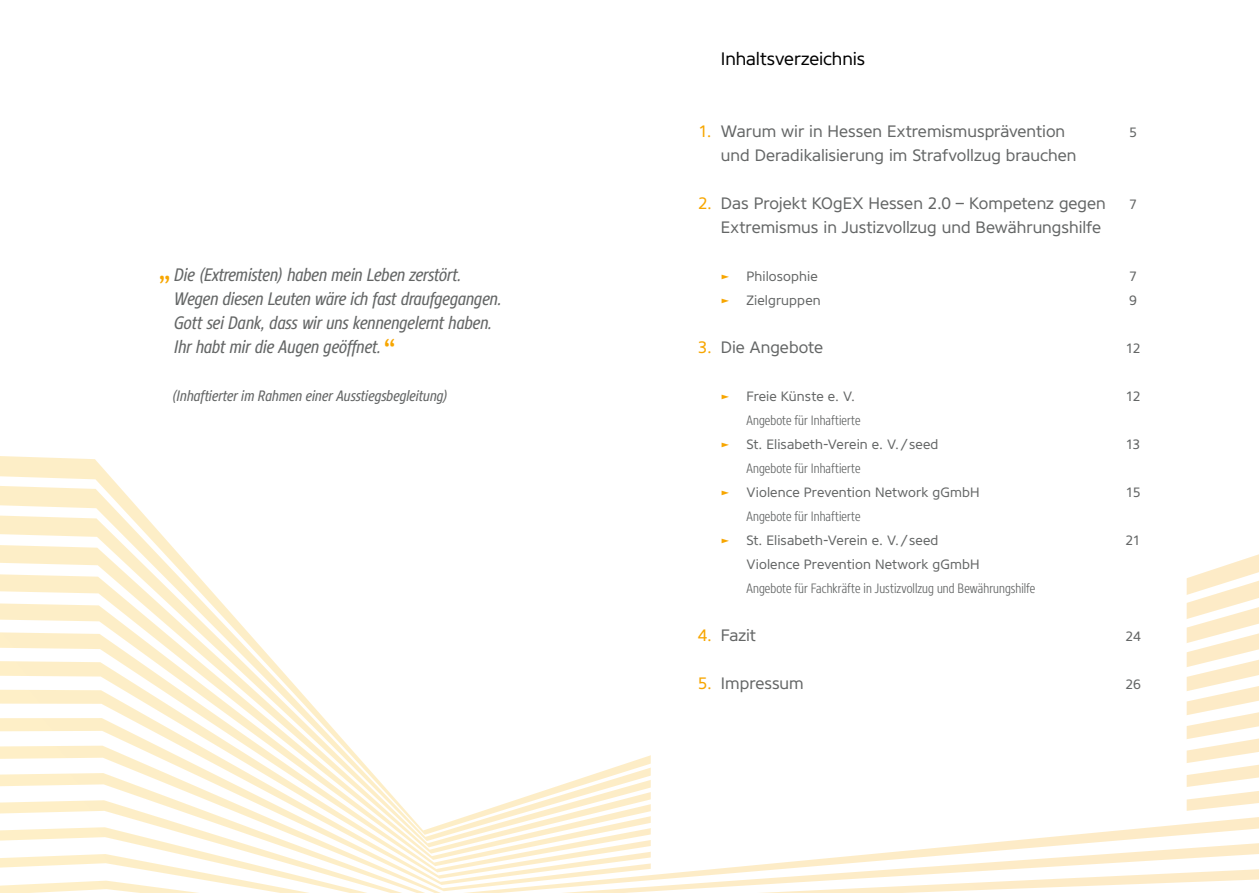
<style>
.page{position:relative;width:1259px;height:893px;background:#fff}
.page>*{position:absolute;margin:0;border:0;box-sizing:border-box;transform-origin:0 0}
.t1{font:31.5px "Core Sans N45";color:#f7a600}
.t2{font:italic 18px/24px "Core Sans N47 Cn";color:#646666}
.t3{font:18px "Core Sans N45";letter-spacing:-.005em;color:#000}
.t4{font:16.5px/24px "Core Sans N45";color:#646666}
.t5{font:16.5px "Core Sans N45";color:#f7a600}
.t6{font:italic 15px "Core Sans N47 Cn";letter-spacing:.005em;color:#646666}
.t7{font:13.5px/24px "Core Sans N45";letter-spacing:.005em;color:#646666}
.t8{font:300 13.5px "Core Sans N37 Cn";letter-spacing:.005em;color:#646666}
.t9{font:13.5px "Core Sans N45";color:#f7a600}
</style>
<div class="page">
<svg style="left:0;top:476px;width:136px;height:30px"></svg>
<svg style="left:0;top:506px;width:164px;height:31px"></svg>
<svg style="left:0;top:537px;width:1259px;height:30px"></svg>
<svg style="left:0;top:567px;width:1259px;height:30px"></svg>
<svg style="left:0;top:597px;width:1259px;height:31px"></svg>
<svg style="left:0;top:628px;width:1259px;height:30px"></svg>
<svg style="left:0;top:658px;width:1259px;height:30px"></svg>
<svg style="left:0;top:688px;width:1259px;height:30px"></svg>
<svg style="left:0;top:718px;width:1259px;height:28px"></svg>
<svg style="left:0;top:746px;width:1259px;height:27px"></svg>
<svg style="left:0;top:773px;width:1259px;height:27px"></svg>
<svg style="left:0;top:800px;width:1259px;height:27px"></svg>
<svg style="left:0;top:827px;width:1259px;height:27px"></svg>
<svg style="left:0;top:854px;width:1259px;height:27px"></svg>
<svg style="left:0;top:881px;width:1214px;height:12px"></svg>
<svg style="left:651px;top:537px;width:535px;height:335px"></svg>
<p class="t3" style="left:721px;top:47px;width:146px">Inhaltsverzeichnis</p>
<p class="t2" style="left:174px;top:263px;width:329px">Die (Extremisten) haben mein Leben zerstört.<br>Wegen diesen Leuten wäre ich fast draufgegangen.<br>Gott sei Dank, dass wir uns kennengelernt haben.<br>Ihr habt mir die Augen geöffnet.</p>
<h1 class="t1" style="left:157px;top:247px;width:16px">„</h1>
<h1 class="t1" style="left:382px;top:332px;width:16px">“</h1>
<p class="t6" style="left:172px;top:386px;width:277px">(Inhaftierter im Rahmen einer Ausstiegsbegleitung)</p>
<p class="t5" style="left:698px;top:121px;width:15px">1.</p>
<p class="t5" style="left:698px;top:193px;width:15px">2.</p>
<p class="t5" style="left:698px;top:337px;width:15px">3.</p>
<p class="t5" style="left:698px;top:625px;width:16px">4.</p>
<p class="t5" style="left:698px;top:673px;width:15px">5.</p>
<p class="t4" style="left:721px;top:119px;width:357px">Warum wir in Hessen Extremismusprävention und Deradikalisierung im Strafvollzug brauchen</p>
<p class="t4" style="left:721px;top:191px;width:386px">Das Projekt KOgEX Hessen 2.0 – Kompetenz gegen<br>Extremismus in Justizvollzug und Bewährungshilfe</p>
<p class="t9" style="left:721px;top:268px;width:10px">►</p>
<p class="t7" style="left:746px;top:264px;width:73px">Philosophie</p>
<p class="t9" style="left:721px;top:292px;width:10px">►</p>
<p class="t7" style="left:746px;top:288px;width:76px">Zielgruppen</p>
<p class="t4" style="left:721px;top:335px;width:104px">Die Angebote</p>
<p class="t9" style="left:721px;top:388px;width:10px">►</p>
<p class="t7" style="left:746px;top:384px;width:110px">Freie Künste e. V.</p>
<p class="t8" style="left:746px;top:412px;width:115px">Angebote für Inhaftierte</p>
<p class="t9" style="left:721px;top:436px;width:10px">►</p>
<p class="t7" style="left:746px;top:432px;width:193px">St. Elisabeth-Verein e. V./seed</p>
<p class="t8" style="left:746px;top:460px;width:115px">Angebote für Inhaftierte</p>
<p class="t9" style="left:721px;top:484px;width:10px">►</p>
<p class="t7" style="left:746px;top:480px;width:235px">Violence Prevention Network gGmbH</p>
<p class="t8" style="left:746px;top:508px;width:115px">Angebote für Inhaftierte</p>
<p class="t9" style="left:721px;top:532px;width:10px">►</p>
<p class="t7" style="left:746px;top:528px;width:235px">St. Elisabeth-Verein e. V./seed<br>Violence Prevention Network gGmbH</p>
<p class="t8" style="left:746px;top:580px;width:290px">Angebote für Fachkräfte in Justizvollzug und Bewährungshilfe</p>
<p class="t4" style="left:721px;top:623px;width:37px">Fazit</p>
<p class="t4" style="left:721px;top:671px;width:84px">Impressum</p>
<p class="t7" style="left:1129px;top:120px;width:9px">5</p>
<p class="t7" style="left:1129px;top:192px;width:9px">7</p>
<p class="t7" style="left:1129px;top:264px;width:9px">7<br>9</p>
<p class="t7" style="left:1126px;top:336px;width:16px">12</p>
<p class="t7" style="left:1126px;top:384px;width:16px">12</p>
<p class="t7" style="left:1126px;top:432px;width:16px">13</p>
<p class="t7" style="left:1125px;top:480px;width:16px">15</p>
<p class="t7" style="left:1125px;top:528px;width:17px">21</p>
<p class="t7" style="left:1125px;top:624px;width:17px">24</p>
<p class="t7" style="left:1125px;top:672px;width:17px">26</p>
</div>
